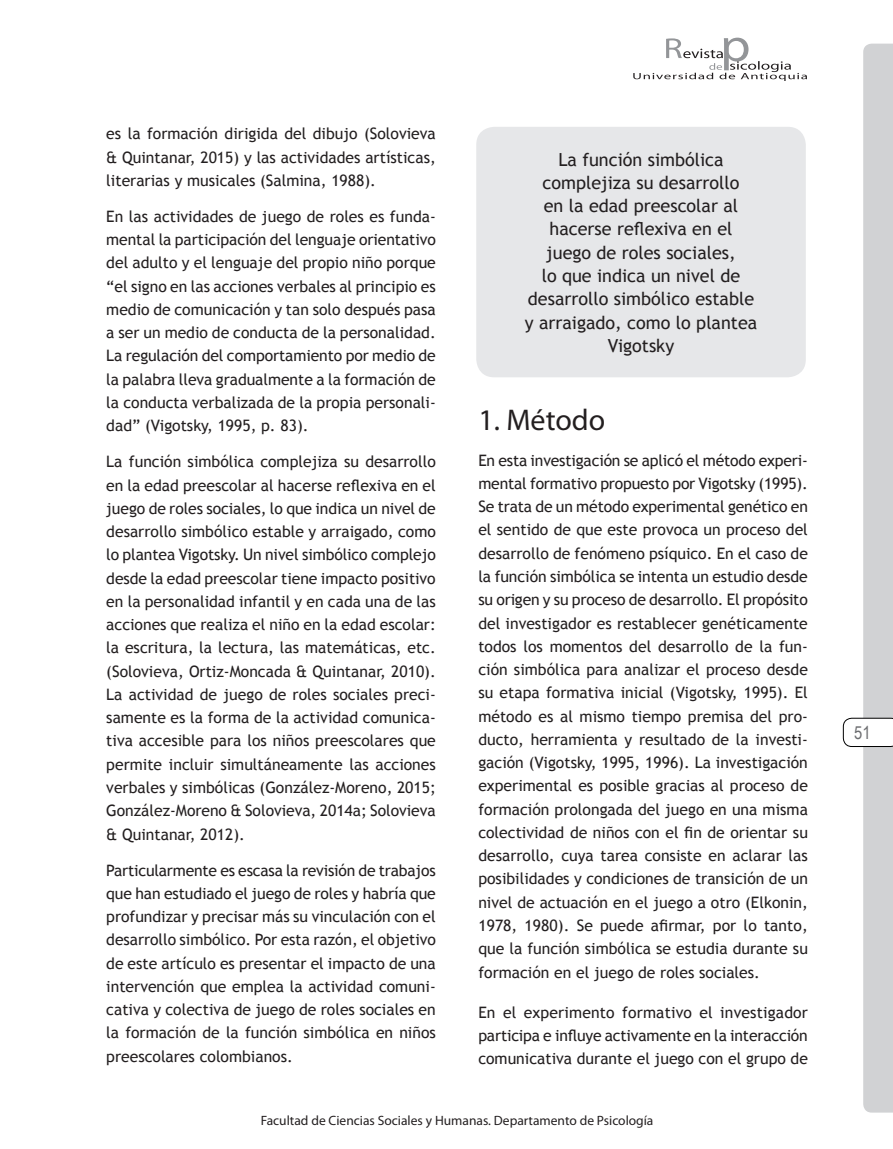
<style>
.page{position:relative;width:893px;height:1149px;background:#fff}
.page>*{position:absolute;margin:0;border:0;box-sizing:border-box;transform-origin:0 0}
.t1{font:30px "Myriad Pro";color:#231f20}
.t2{font:18px/23.2px "Trebuchet MS";color:#231f20;text-align:center}
.t3{font:18px "Arial Narrow";color:#6c6d70}
.t4{font:15.75px/23.2px "Trebuchet MS";color:#231f20;text-align:justify}
.t5{font:13.5px "Myriad Pro";color:#231f20}
</style>
<div class="page">
<svg style="left:843px;top:44px;width:50px;height:1068px"></svg>
<svg style="left:633px;top:38px;width:174px;height:43px"></svg>
<div style="left:476px;top:127px;width:330px;height:250px;background:#e6e7e9;border-radius:18px"></div>
<p class="t4" style="left:106px;top:122px;width:331px">es la formación dirigida del dibujo (Solovieva &amp; Quintanar, 2015) y las actividades artísticas, literarias y musicales (Salmina, 1988).</p>
<p class="t4" style="left:106px;top:205px;width:331px">En las actividades de juego de roles es funda&shy;mental la participación del lenguaje orientativo del adulto y el lenguaje del propio niño porque “el signo en las acciones verbales al principio es medio de comunicación y tan solo después pasa a ser un medio de conducta de la personalidad.<br>La regulación del comportamiento por medio de la palabra lleva gradualmente a la formación de la conducta verbalizada de la propia personali&shy;dad” (Vigotsky, 1995, p. 83).</p>
<p class="t4" style="left:106px;top:450px;width:331px">La función simbólica complejiza su desarrollo en la edad preescolar al hacerse reflexiva en el juego de roles sociales, lo que indica un nivel de desarrollo simbólico estable y arraigado, como lo plantea Vigotsky. Un nivel simbólico complejo desde la edad preescolar tiene impacto positivo en la personalidad infantil y en cada una de las acciones que realiza el niño en la edad escolar: la escritura, la lectura, las matemáticas, etc. (Solovieva, Ortiz-Moncada &amp; Quintanar, 2010).<br>La actividad de juego de roles sociales preci&shy;samente es la forma de la actividad comunica&shy;tiva accesible para los niños preescolares que permite incluir simultáneamente las acciones verbales y simbólicas (González-Moreno, 2015; González-Moreno &amp; Solovieva, 2014a; Solovieva &amp; Quintanar, 2012).</p>
<p class="t4" style="left:106px;top:858px;width:331px">Particularmente es escasa la revisión de trabajos que han estudiado el juego de roles y habría que profundizar y precisar más su vinculación con el desarrollo simbólico. Por esta razón, el objetivo de este artículo es presentar el impacto de una intervención que emplea la actividad comuni&shy;cativa y colectiva de juego de roles sociales en la formación de la función simbólica en niños preescolares colombianos.</p>
<p class="t2" style="left:525px;top:148px;width:234px">La función simbólica complejiza su desarrollo<br>en la edad preescolar al hacerse reflexiva en el<br>juego de roles sociales,<br>lo que indica un nivel de desarrollo simbólico estable y arraigado, como lo plantea<br>Vigotsky</p>
<h1 class="t1" style="left:478px;top:401px;width:128px">1. Método</h1>
<p class="t4" style="left:478px;top:448px;width:331px">En esta investigación se aplicó el método experi&shy;mental formativo propuesto por Vigotsky (1995).<br>Se trata de un método experimental genético en el sentido de que este provoca un proceso del desarrollo de fenómeno psíquico. En el caso de la función simbólica se intenta un estudio desde su origen y su proceso de desarrollo. El propósito del investigador es restablecer genéticamente todos los momentos del desarrollo de la fun&shy;ción simbólica para analizar el proceso desde su etapa formativa inicial (Vigotsky, 1995). El método es al mismo tiempo premisa del pro&shy;ducto, herramienta y resultado de la investi&shy;gación (Vigotsky, 1995, 1996). La investigación experimental es posible gracias al proceso de formación prolongada del juego en una misma colectividad de niños con el fin de orientar su desarrollo, cuya tarea consiste en aclarar las posibilidades y condiciones de transición de un nivel de actuación en el juego a otro (Elkonin, 1978, 1980). Se puede afirmar, por lo tanto, que la función simbólica se estudia durante su formación en el juego de roles sociales.</p>
<p class="t4" style="left:478px;top:1000px;width:331px">En el experimento formativo el investigador participa e influye activamente en la interacción comunicativa durante el juego con el grupo de</p>
<p class="t5" style="left:261px;top:1111px;width:394px">Facultad de Ciencias Sociales y Humanas. Departamento de Psicología</p>
<p class="t3" style="left:854px;top:719px;width:18px">51</p>
</div>
